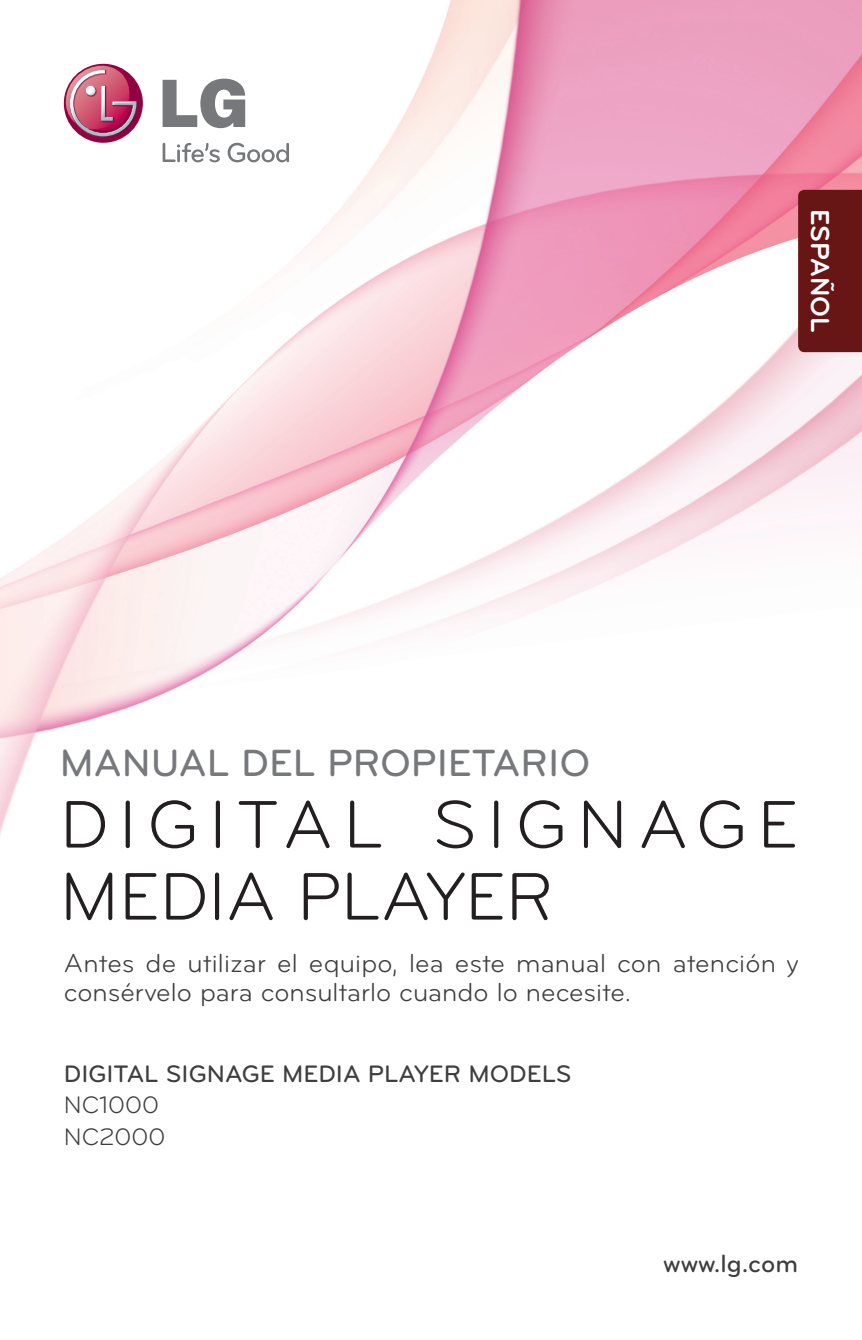
<style>
.page{position:relative;width:862px;height:1340px;background:#fff}
.page>*{position:absolute;margin:0;border:0;box-sizing:border-box;transform-origin:0 0}
.t1{font:69.75px/72px "Bryant LG";letter-spacing:.11em;color:#231f20}
.t2{font:500 39.38px "Bryant LG";color:#76787b}
.t3{font:27px/29.2px "Bryant LG";color:#3e3e3f}
.t4{font:700 27px "Bryant LG";color:#fff}
.t5{font:500 25.88px "Bryant LG";color:#3e3e3f}
.t6{font:500 24.75px "Bryant LG";color:#3e3e3f}
.t7{font:24.75px "Bryant LG";color:#3e3e3f}
</style>
<div class="page">
<img style="left:0;top:0;width:861px;height:835px">
<svg style="left:64px;top:64px;width:79px;height:79px"></svg>
<svg style="left:62px;top:66px;width:76px;height:72px"></svg>
<svg style="left:156px;top:78px;width:89px;height:50px"></svg>
<svg style="left:156px;top:137px;width:133px;height:25px"></svg>
<div style="left:797px;top:190px;width:64px;height:162px;background:#681516"></div>
<p class="t4" style="left:836px;top:209px;width:125px;rotate:90deg">ESPAÑOL</p>
<p class="t2" style="left:60px;top:738px;width:531px">MANUAL DEL PROPIETARIO</p>
<p class="t1" style="left:60px;top:789px;width:739px">DIGITAL SIGNAGE<br>MEDIA PLAYER</p>
<p class="t3" style="left:64px;top:948px;width:735px">Antes de utilizar el equipo, lea este manual con atención y consérvelo para consultarlo cuando lo necesite.</p>
<p class="t6" style="left:64px;top:1058px;width:509px">DIGITAL SIGNAGE MEDIA PLAYER MODELS</p>
<p class="t7" style="left:64px;top:1090px;width:97px">NC1000</p>
<p class="t7" style="left:64px;top:1122px;width:103px">NC2000</p>
<p class="t5" style="left:662px;top:1247px;width:136px">www.lg.com</p>
</div>
